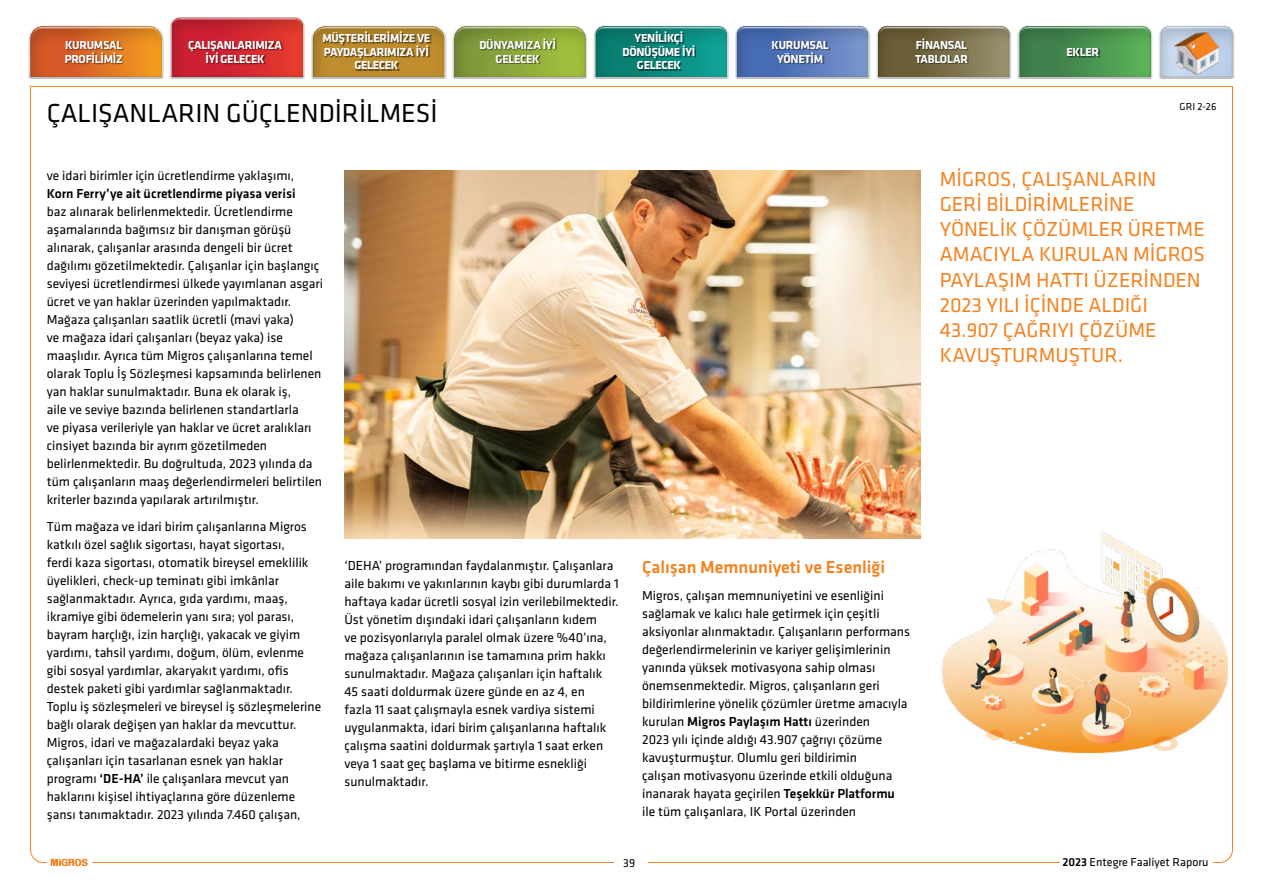
<style>
.page{position:relative;width:1263px;height:893px;background:#fff}
.page>*{position:absolute;margin:0;border:0;box-sizing:border-box;transform-origin:0 0}
.t1{font:27px "Klavika";color:#000}
.t2{font:21px/25.2px "Klavika";color:#f58220}
.t3{font:500 18px "Klavika";color:#f58220}
.t4{font:13.5px/18px "Klavika";color:#000}
.t5{font:500 13.5px "Klavika";color:#000}
.t6{font:700 12px/13.5px "Klavika";letter-spacing:-.025em;color:#fff;text-align:center}
.t7{font:12px "Klavika";color:#000}
.t8{font:10.5px "Klavika";color:#000}
.s1{font-weight:500}
</style>
<div class="page">
<img style="left:344px;top:170px;width:576px;height:369px">
<img style="left:943px;top:533px;width:269px;height:220px">
<hr style="left:92px;top:862px;width:968px;height:1px;background:#f58220">
<svg style="left:1212px;top:87px;width:21px;height:776px"></svg>
<hr style="left:30px;top:86px;width:1203px;height:1px;background:#f58220">
<div style="left:615px;top:855px;width:33px;height:16px;background:#fff"></div>
<div style="left:28px;top:25px;width:136px;height:54px;background:#000;opacity:.75"></div>
<div style="left:150px;top:0;width:175px;height:86px;background:#000;opacity:.2"></div>
<div style="left:169px;top:15px;width:136px;height:11px;background:#fff"></div>
<div style="left:169px;top:17px;width:136px;height:62px;background:#000;opacity:.75"></div>
<div style="left:291px;top:7px;width:176px;height:79px;background:#000;opacity:.2"></div>
<div style="left:311px;top:24px;width:135px;height:14px;background:#fff"></div>
<div style="left:311px;top:25px;width:135px;height:54px;background:#000;opacity:.75"></div>
<div style="left:593px;top:25px;width:136px;height:54px;background:#000;opacity:.75"></div>
<div style="left:716px;top:7px;width:174px;height:79px;background:#000;opacity:.2"></div>
<div style="left:735px;top:24px;width:135px;height:11px;background:#fff"></div>
<div style="left:735px;top:25px;width:135px;height:54px;background:#000;opacity:.75"></div>
<div style="left:857px;top:7px;width:176px;height:79px;background:#000;opacity:.2"></div>
<div style="left:876px;top:24px;width:135px;height:11px;background:#fff"></div>
<div style="left:876px;top:25px;width:135px;height:54px;background:#000;opacity:.75"></div>
<div style="left:999px;top:7px;width:174px;height:79px;background:#000;opacity:.2"></div>
<div style="left:1017px;top:24px;width:136px;height:11px;background:#fff"></div>
<div style="left:1017px;top:25px;width:136px;height:54px;background:#000;opacity:.75"></div>
<div style="left:1140px;top:7px;width:115px;height:79px;background:#000;opacity:.2"></div>
<div style="left:1159px;top:24px;width:76px;height:11px;background:#fff"></div>
<div style="left:1159px;top:25px;width:76px;height:54px;background:#000;opacity:.75"></div>
<div style="left:432px;top:7px;width:176px;height:79px;background:#000;opacity:.2"></div>
<div style="left:452px;top:24px;width:136px;height:15px;background:#fff"></div>
<div style="left:452px;top:25px;width:136px;height:54px;background:#000;opacity:.75"></div>
<svg style="left:30px;top:86px;width:58px;height:780px"></svg>
<img style="left:1174px;top:33px;width:45px;height:41px">
<div style="left:65px;top:41px;width:59px;height:23px;background:#000;opacity:.6"></div>
<div style="left:1067px;top:49px;width:34px;height:9px;background:#000;opacity:.6"></div>
<div style="left:772px;top:41px;width:58px;height:23px;background:#000;opacity:.6"></div>
<div style="left:915px;top:38px;width:55px;height:26px;background:#000;opacity:.6"></div>
<div style="left:189px;top:41px;width:95px;height:23px;background:#000;opacity:.6"></div>
<div style="left:480px;top:38px;width:77px;height:26px;background:#000;opacity:.6"></div>
<div style="left:624px;top:31px;width:72px;height:40px;background:#000;opacity:.6"></div>
<div style="left:323px;top:31px;width:108px;height:40px;background:#000;opacity:.6"></div>
<p class="t6" style="left:188px;top:39px;width:95px">ÇALIŞANLARIMIZA<br>İYİ GELECEK</p>
<p class="t6" style="left:479px;top:39px;width:78px">DÜNYAMIZA İYİ<br>GELECEK</p>
<p class="t6" style="left:622px;top:32px;width:74px">YENİLİKÇİ<br>DÖNÜŞÜME İYİ<br>GELECEK</p>
<p class="t6" style="left:322px;top:32px;width:110px">MÜŞTERİLERİMİZE VE<br>PAYDAŞLARIMIZA İYİ<br>GELECEK</p>
<p class="t6" style="left:771px;top:39px;width:59px">KURUMSAL<br>YÖNETİM</p>
<p class="t6" style="left:915px;top:39px;width:54px;text-align:left">FİNANSAL<br>TABLOLAR</p>
<p class="t6" style="left:65px;top:39px;width:60px;text-align:left">KURUMSAL<br>PROFİLİMİZ</p>
<p class="t6" style="left:1066px;top:45px;width:34px">EKLER</p>
<h1 class="t1" style="left:47px;top:99px;width:392px">ÇALIŞANLARIN GÜÇLENDİRİLMESİ</h1>
<p class="t8" style="left:1179px;top:101px;width:38px">GRI 2-26</p>
<p class="t4" style="left:47px;top:167px;width:249px">ve idari birimler için ücretlendirme yaklaşımı,</p>
<p class="t5" style="left:47px;top:186px;width:250px">Korn Ferry’ye ait ücretlendirme piyasa verisi</p>
<p class="t4" style="left:47px;top:203px;width:278px">baz alınarak belirlenmektedir. Ücretlendirme aşamalarında bağımsız bir danışman görüşü alınarak, çalışanlar arasında dengeli bir ücret dağılımı gözetilmektedir. Çalışanlar için başlangıç seviyesi ücretlendirmesi ülkede yayımlanan asgari ücret ve yan haklar üzerinden yapılmaktadır.<br>Mağaza çalışanları saatlik ücretli (mavi yaka)<br>ve mağaza idari çalışanları (beyaz yaka) ise maaşlıdır. Ayrıca tüm Migros çalışanlarına temel olarak Toplu İş Sözleşmesi kapsamında belirlenen yan haklar sunulmaktadır. Buna ek olarak iş,<br>aile ve seviye bazında belirlenen standartlarla<br>ve piyasa verileriyle yan haklar ve ücret aralıkları cinsiyet bazında bir ayrım gözetilmeden belirlenmektedir. Bu doğrultuda, 2023 yılında da tüm çalışanların maaş değerlendirmeleri belirtilen kriterler bazında yapılarak artırılmıştır.</p>
<p class="t4" style="left:47px;top:517px;width:276px">Tüm mağaza ve idari birim çalışanlarına Migros katkılı özel sağlık sigortası, hayat sigortası,<br>ferdi kaza sigortası, otomatik bireysel emeklilik üyelikleri, check-up teminatı gibi imkânlar sağlanmaktadır. Ayrıca, gıda yardımı, maaş, ikramiye gibi ödemelerin yanı sıra; yol parası, bayram harçlığı, izin harçlığı, yakacak ve giyim yardımı, tahsil yardımı, doğum, ölüm, evlenme gibi sosyal yardımlar, akaryakıt yardımı, ofis destek paketi gibi yardımlar sağlanmaktadır.<br>Toplu iş sözleşmeleri ve bireysel iş sözleşmelerine bağlı olarak değişen yan haklar da mevcuttur.<br>Migros, idari ve mağazalardaki beyaz yaka çalışanları için tasarlanan esnek yan haklar programı <span class="s1">‘DE-HA’</span> ile çalışanlara mevcut yan haklarını kişisel ihtiyaçlarına göre düzenleme şansı tanımaktadır. 2023 yılında 7.460 çalışan,</p>
<h2 class="t2" style="left:940px;top:167px;width:267px">MİGROS, ÇALIŞANLARIN<br>GERİ BİLDİRİMLERİNE<br>YÖNELİK ÇÖZÜMLER ÜRETME<br>AMACIYLA KURULAN MİGROS<br>PAYLAŞIM HATTI ÜZERİNDEN<br>2023 YILI İÇİNDE ALDIĞI<br>43.907 ÇAĞRIYI ÇÖZÜME<br>KAVUŞTURMUŞTUR.</h2>
<p class="t4" style="left:344px;top:557px;width:276px">‘DEHA’ programından faydalanmıştır. Çalışanlara aile bakımı ve yakınlarının kaybı gibi durumlarda 1 haftaya kadar ücretli sosyal izin verilebilmektedir.<br>Üst yönetim dışındaki idari çalışanların kıdem<br>ve pozisyonlarıyla paralel olmak üzere %40’ına, mağaza çalışanlarının ise tamamına prim hakkı sunulmaktadır. Mağaza çalışanları için haftalık 45 saati doldurmak üzere günde en az 4, en<br>fazla 11 saat çalışmayla esnek vardiya sistemi uygulanmakta, idari birim çalışanlarına haftalık çalışma saatini doldurmak şartıyla 1 saat erken veya 1 saat geç başlama ve bitirme esnekliği sunulmaktadır.</p>
<h3 class="t3" style="left:642px;top:557px;width:244px">Çalışan Memnuniyeti ve Esenliği</h3>
<p class="t4" style="left:642px;top:586px;width:269px">Migros, çalışan memnuniyetini ve esenliğini sağlamak ve kalıcı hale getirmek için çeşitli aksiyonlar alınmaktadır. Çalışanların performans değerlendirmelerinin ve kariyer gelişimlerinin yanında yüksek motivasyona sahip olması önemsenmektedir. Migros, çalışanların geri bildirimlerine yönelik çözümler üretme amacıyla kurulan <span class="s1">Migros Paylaşım Hattı</span> üzerinden<br>2023 yılı içinde aldığı 43.907 çağrıyı çözüme kavuşturmuştur. Olumlu geri bildirimin<br>çalışan motivasyonu üzerinde etkili olduğuna inanarak hayata geçirilen <span class="s1">Teşekkür Platformu </span>ile tüm çalışanlara, IK Portal üzerinden</p>
<p class="t7" style="left:623px;top:857px;width:13px">39</p>
<p class="t7" style="left:1062px;top:855px;width:148px"><span class="s1">2023</span> Entegre Faaliyet Raporu</p>
</div>
